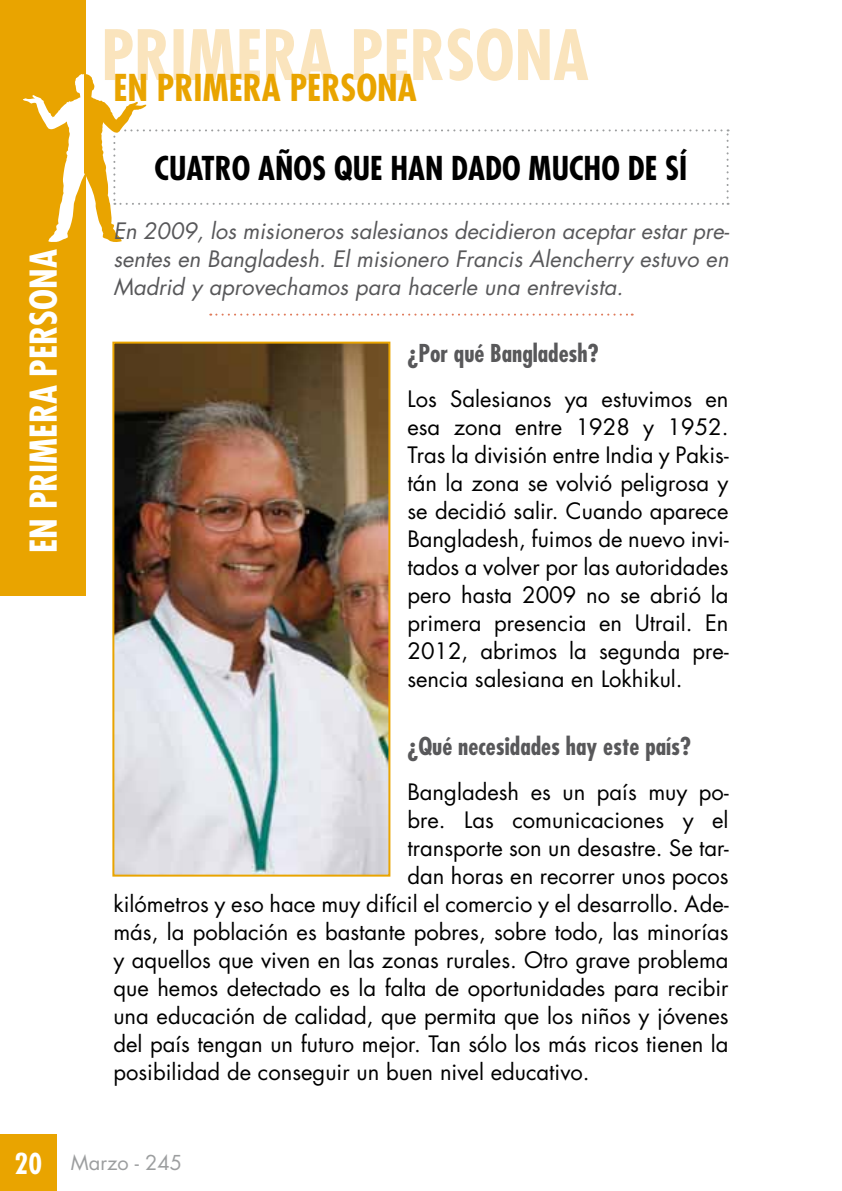
<style>
.page{position:relative;width:842px;height:1191px;background:#fff}
.page>*{position:absolute;margin:0;border:0;box-sizing:border-box;transform-origin:0 0}
.t1{font:700 condensed 36px "Futura";color:#fff}
.t2{font:700 condensed 36px "Futura";color:#e9a400}
.t3{font:700 condensed 32px "Futura";color:#000}
.t4{font:700 condensed 28px "Futura";color:#fff}
.t5{font:700 condensed 24px "Futura";color:#58585a}
.t6{font:22px/28px "Futura";color:#000;text-align:justify}
.t7{font:italic 22px/28px "Futura";color:#58585a;text-align:justify}
.t8{font:20px "Futura";color:#9c9e9f}
</style>
<div class="page">
<div style="left:0;top:0;width:85px;height:595px;background:#e9a400"></div>
<div style="left:0;top:1134px;width:57px;height:57px;background:#e9a400"></div>
<svg style="left:23px;top:28px;width:706px;height:214px"></svg>
<svg style="left:210px;top:313px;width:423px;height:2px"></svg>
<img style="left:115px;top:344px;width:272px;height:529px">
<div style="left:112px;top:341px;width:278px;height:535px;border:2px solid #e9a400"></div>
<h1 class="t1" style="left:21px;top:553px;width:305px;rotate:-90deg">EN PRIMERA PERSONA</h1>
<h1 class="t2" style="left:113px;top:65px;width:305px">EN PRIMERA PERSONA</h1>
<h2 class="t3" style="left:155px;top:148px;width:534px">CUATRO AÑOS QUE HAN DADO MUCHO DE SÍ</h2>
<p class="t7" style="left:113px;top:217px;width:618px">En 2009, los misioneros salesianos decidieron aceptar estar pre&shy;sentes en Bangladesh. El misionero Francis Alencherry estuvo en Madrid y aprovechamos para hacerle una entrevista.</p>
<p class="t5" style="left:407px;top:338px;width:193px">¿Por qué Bangladesh?</p>
<p class="t6" style="left:407px;top:385px;width:323px">Los Salesianos ya estuvimos en esa zona entre 1928 y 1952.<br>Tras la división entre India y Pakis&shy;tán la zona se volvió peligrosa y se decidió salir. Cuando aparece Bangladesh, fuimos de nuevo invi&shy;tados a volver por las autoridades pero hasta 2009 no se abrió la primera presencia en Utrail. En 2012, abrimos la segunda pre&shy;sencia salesiana en Lokhikul.</p>
<p class="t5" style="left:407px;top:731px;width:285px">¿Qué necesidades hay este país?</p>
<p class="t6" style="left:407px;top:778px;width:323px">Bangladesh es un país muy po-</p>
<p class="t6" style="left:407px;top:806px;width:323px">bre. Las comunicaciones y el</p>
<p class="t6" style="left:407px;top:834px;width:323px">transporte son un desastre. Se tar-</p>
<p class="t6" style="left:407px;top:862px;width:323px">dan horas en recorrer unos pocos</p>
<p class="t6" style="left:113px;top:890px;width:617px">kilómetros y eso hace muy difícil el comercio y el desarrollo. Ade-</p>
<p class="t6" style="left:113px;top:918px;width:617px">más, la población es bastante pobres, sobre todo, las minorías</p>
<p class="t6" style="left:113px;top:946px;width:617px">y aquellos que viven en las zonas rurales. Otro grave problema</p>
<p class="t6" style="left:113px;top:974px;width:617px">que hemos detectado es la falta de oportunidades para recibir</p>
<p class="t6" style="left:113px;top:1002px;width:617px">una educación de calidad, que permita que los niños y jóvenes</p>
<p class="t6" style="left:113px;top:1030px;width:617px">del país tengan un futuro mejor. Tan sólo los más ricos tienen la</p>
<p class="t6" style="left:113px;top:1058px;width:478px">posibilidad de conseguir un buen nivel educativo.</p>
<p class="t4" style="left:15px;top:1146px;width:29px">20</p>
<p class="t8" style="left:71px;top:1150px;width:113px">Marzo - 245</p>
</div>
